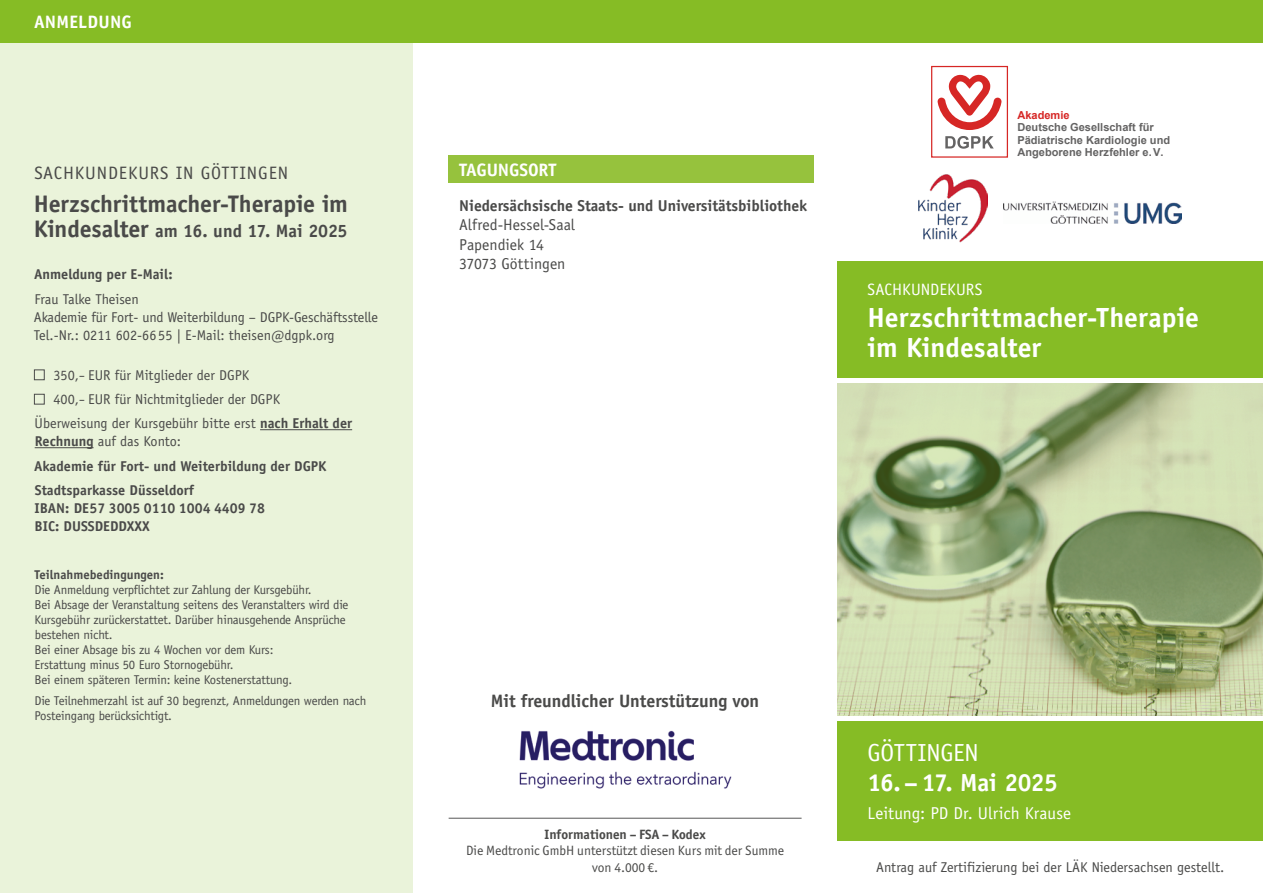
<style>
.page{position:relative;width:1263px;height:893px;background:#fff}
.page>*{position:absolute;margin:0;border:0;box-sizing:border-box;transform-origin:0 0}
.t1{font:700 27.75px/30px "Officina Sans Std";color:#fff}
.t2{font:700 24.75px "Officina Sans Std";letter-spacing:-.025em;color:#fff}
.t3{font:24.75px "Officina Sans Std";letter-spacing:-.01em;color:#fff}
.t4{font:700 24px "Officina Sans Std";letter-spacing:-.005em;color:#4a4a49}
.t5{font:700 18px "Officina Sans Std";letter-spacing:-.005em;color:#4a4a49}
.t6{font:18px "Officina Sans Std";letter-spacing:.05em;color:#4a4a49}
.t7{font:700 18px "Officina Sans Std";letter-spacing:-.005em;color:#fff}
.t8{font:17.25px "Officina Sans Std";color:#fff}
.t9{font:16.5px "Officina Sans Std";letter-spacing:.005em;color:#fff}
.t10{font:700 15.75px "Officina Sans Std";letter-spacing:-.005em;color:#4a4a49}
.t11{font:15.75px/19.5px "Officina Sans Std";color:#4a4a49}
.t12{font:14.25px/18px "Officina Sans Std";color:#4a4a49}
.t13{font:700 14.25px/24.5px "Officina Sans Std";color:#4a4a49}
.t14{font:13.5px/16.5px "Officina Sans ITC Pro";color:#4a4a49;text-align:center}
.t15{font:700 13.5px "Officina Sans ITC Pro";color:#4a4a49}
.t16{font:12.75px/15px "Officina Sans Std";letter-spacing:-.015em;color:#4a4a49}
.t17{font:700 12.75px "Officina Sans Std";color:#4a4a49}
.t18{font:700 11.1px/12.5px "Arial";color:#646363}
.t19{font:700 11.1px "Arial";color:#d62725}
.s1{font-size:24px}
.s2{font-weight:700}
.s3{font-weight:400}
.s4{font-family:"Officina Sans Std"}
</style>
<div class="page">
<svg style="left:838px;top:383px;width:425px;height:332px;background:#afbe90"></svg>
<div style="left:0;top:0;width:412px;height:893px;background:#eaf3da"></div>
<div style="left:838px;top:721px;width:425px;height:119px;background:#86bc25"></div>
<div style="left:0;top:0;width:1263px;height:43px;background:#86bc25"></div>
<img style="left:919px;top:174px;width:69px;height:69px">
<img style="left:1004px;top:201px;width:178px;height:22px">
<div style="left:931px;top:66px;width:77px;height:92px;border:1px solid #d62725"></div>
<svg style="left:937px;top:75px;width:65px;height:55px"></svg>
<svg style="left:945px;top:136px;width:49px;height:13px"></svg>
<div style="left:838px;top:261px;width:425px;height:116px;background:#86bc25"></div>
<hr style="left:260px;top:429px;width:92px;height:1px;background:#4a4a49">
<hr style="left:35px;top:447px;width:59px;height:1px;background:#4a4a49">
<div style="left:34px;top:369px;width:11px;height:11px;border:1px solid #4a4a49"></div>
<div style="left:34px;top:394px;width:11px;height:10px;border:1px solid #4a4a49"></div>
<div style="left:449px;top:156px;width:365px;height:27px;background:#96c23d"></div>
<hr style="left:449px;top:818px;width:352px;height:1px;background:#575756">
<img style="left:519px;top:730px;width:213px;height:59px">
<h3 class="t7" style="left:34px;top:10px;width:99px">ANMELDUNG</h3>
<h3 class="t6" style="left:34px;top:162px;width:255px">SACHKUNDEKURS IN GÖTTINGEN</h3>
<h3 class="t4" style="left:34px;top:188px;width:316px">Herzschrittmacher-Therapie im</h3>
<h3 class="t5" style="left:34px;top:220px;width:315px"><span class="s1">Kindesalter</span> am 16. und 17. Mai 2025</h3>
<p class="t13" style="left:34px;top:262px;width:140px">Anmeldung per E-Mail:</p>
<p class="t12" style="left:34px;top:290px;width:346px">Frau Talke Theisen<br>Akademie für Fort- und Weiterbildung – DGPK-Geschäftsstelle<br>Tel.-Nr.: 0211 602-6655 | E-Mail: theisen@dgpk.org</p>
<p class="t12" style="left:54px;top:366px;width:197px">350,– EUR für Mitglieder der DGPK</p>
<p class="t12" style="left:54px;top:390px;width:228px">400,– EUR für Nichtmitglieder der DGPK</p>
<p class="t12" style="left:35px;top:414px;width:319px">Überweisung der Kursgebühr bitte erst <span class="s2">nach Erhalt der</span></p>
<p class="t13" style="left:34px;top:429px;width:294px">Rechnung <span class="s3">auf das Konto:<br></span>Akademie für Fort- und Weiterbildung der DGPK<br>Stadtsparkasse Düsseldorf</p>
<p class="t13" style="left:35px;top:499px;width:232px;line-height:18px">IBAN: DE57 3005 0110 1004 4409 78<br>BIC: DUSSDEDDXXX</p>
<p class="t17" style="left:35px;top:567px;width:131px">Teilnahmebedingungen:</p>
<p class="t16" style="left:35px;top:582px;width:315px">Die Anmeldung verpflichtet zur Zahlung der Kursgebühr.<br>Bei Absage der Veranstaltung seitens des Veranstalters wird die Kursgebühr zurückerstattet. Darüber hinausgehende Ansprüche bestehen nicht.<br>Bei einer Absage bis zu 4 Wochen vor dem Kurs:<br>Erstattung minus 50 Euro Stornogebühr.<br>Bei einem späteren Termin: keine Kostenerstattung.</p>
<p class="t16" style="left:35px;top:694px;width:333px">Die Teilnehmerzahl ist auf 30 begrenzt, Anmeldungen werden nach<br>Posteingang berücksichtigt.</p>
<h3 class="t7" style="left:459px;top:159px;width:99px">TAGUNGSORT</h3>
<p class="t10" style="left:459px;top:195px;width:350px">Niedersächsische Staats- und Universitätsbibliothek</p>
<p class="t11" style="left:459px;top:215px;width:117px">Alfred-Hessel-Saal<br>Papendiek 14<br>37073 Göttingen</p>
<p class="t19" style="left:1017px;top:108px;width:54px">Akademie</p>
<p class="t18" style="left:1017px;top:122px;width:154px">Deutsche Gesellschaft für<br>Pädiatrische Kardiologie und<br>Angeborene Herzfehler e. V.</p>
<p class="t9" style="left:867px;top:280px;width:117px">SACHKUNDEKURS</p>
<h1 class="t1" style="left:867px;top:302px;width:333px">Herzschrittmacher-Therapie im Kindesalter</h1>
<h3 class="t5" style="left:491px;top:690px;width:270px">Mit freundlicher Unterstützung von</h3>
<p class="t15" style="left:545px;top:826px;width:163px">Informationen – FSA – Kodex</p>
<p class="t14" style="left:466px;top:842px;width:320px">Die Medtronic GmbH unterstützt diesen Kurs mit der Summe von 4.000 <span class="s4">€</span>.</p>
<h2 class="t3" style="left:867px;top:738px;width:113px">GÖTTINGEN</h2>
<h2 class="t2" style="left:867px;top:767px;width:192px">16.– 17. Mai 2025</h2>
<h3 class="t8" style="left:867px;top:803px;width:205px">Leitung: PD Dr. Ulrich Krause</h3>
<p class="t12" style="left:876px;top:858px;width:350px">Antrag auf Zertifizierung bei der LÄK Niedersachsen gestellt.</p>
</div>
